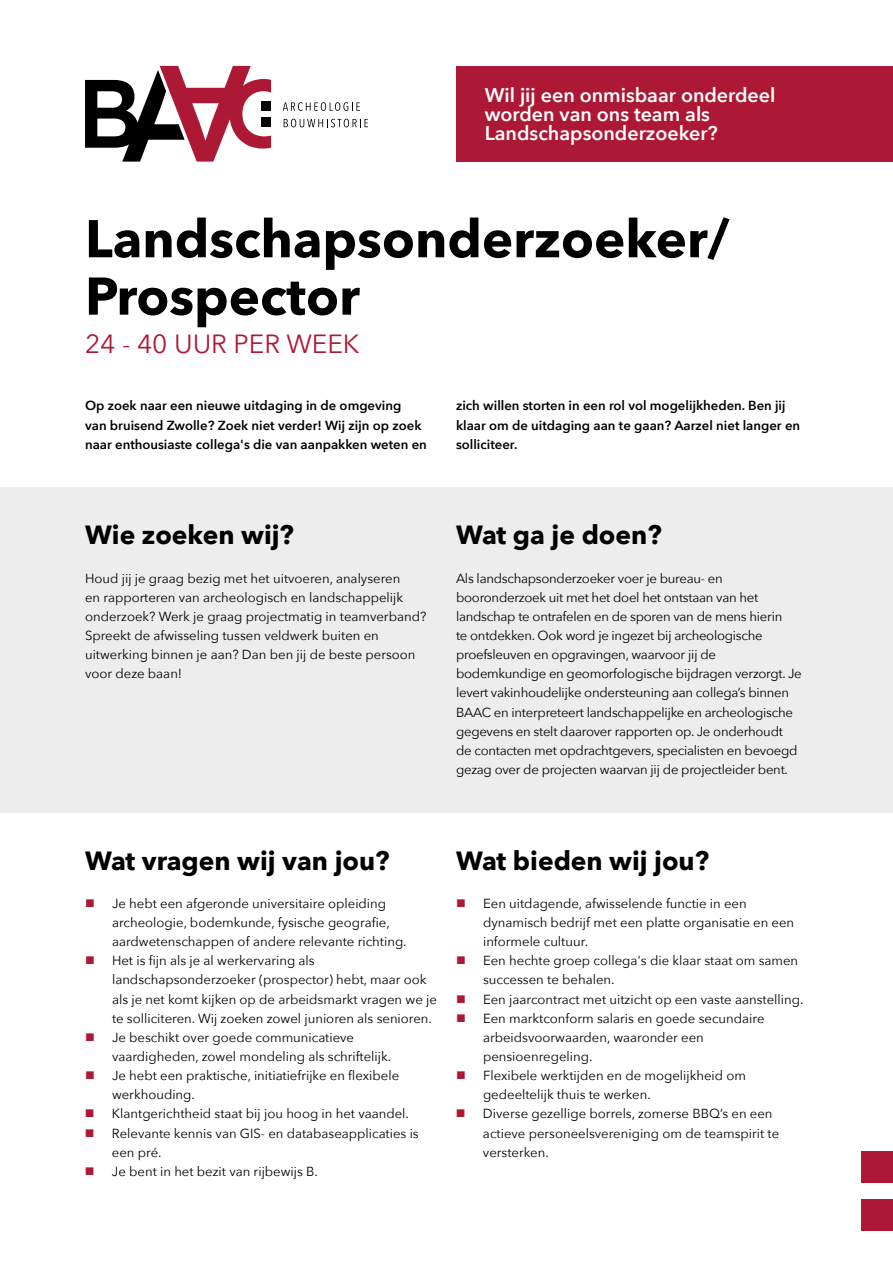
<style>
.page{position:relative;width:893px;height:1263px;background:#fff}
.page>*{position:absolute;margin:0;border:0;box-sizing:border-box;transform-origin:0 0}
.t1{font:700 52.5px/57.4px "Avenir Next";color:#000}
.t2{font:700 26.25px "Avenir Next";color:#000}
.t3{font:26.25px "Avenir Next";color:#ad1834}
.t4{font:600 19.65px/19.2px "Avenir Next";color:#fff}
.t5{font:13.2px/19.2px "Avenir Next";color:#000}
.t6{font:13.2px/19.2px "Avenir Next";letter-spacing:-.02em;color:#000}
.t7{font:600 13.2px/19.2px "Avenir Next";color:#000}
</style>
<div class="page">
<div style="left:0;top:487px;width:893px;height:325px;background:#ededed"></div>
<svg style="left:85px;top:66px;width:186px;height:96px"></svg>
<div style="left:261px;top:117px;width:10px;height:10px;background:#000"></div>
<div style="left:261px;top:102px;width:10px;height:9px;background:#000"></div>
<svg style="left:283px;top:102px;width:77px;height:9px"></svg>
<svg style="left:284px;top:119px;width:84px;height:8px"></svg>
<div style="left:861px;top:1199px;width:32px;height:32px;background:#ad1834"></div>
<div style="left:861px;top:1151px;width:32px;height:32px;background:#ad1834"></div>
<div style="left:456px;top:66px;width:437px;height:96px;background:#ad1834"></div>
<h3 class="t4" style="left:485px;top:85px;width:292px">Wil jij een onmisbaar onderdeel worden van ons team als<br>Landschapsonderzoeker?</h3>
<h1 class="t1" style="left:85px;top:209px;width:646px">Landschapsonderzoeker/<br>Prospector</h1>
<h2 class="t3" style="left:85px;top:322px;width:276px">24 - 40 UUR PER WEEK</h2>
<p class="t7" style="left:85px;top:396px;width:343px">Op zoek naar een nieuwe uitdaging in de omgeving<br>van bruisend Zwolle? Zoek niet verder! Wij zijn op zoek naar enthousiaste collega's die van aanpakken weten en</p>
<p class="t7" style="left:456px;top:396px;width:346px">zich willen storten in een rol vol mogelijkheden. Ben jij klaar om de uitdaging aan te gaan? Aarzel niet langer en solliciteer.</p>
<h2 class="t2" style="left:85px;top:512px;width:210px">Wie zoeken wij?</h2>
<p class="t5" style="left:85px;top:568px;width:343px">Houd jij je graag bezig met het uitvoeren, analyseren<br>en rapporteren van archeologisch en landschappelijk onderzoek? Werk je graag projectmatig in teamverband?<br>Spreekt de afwisseling tussen veldwerk buiten en uitwerking binnen je aan? Dan ben jij de beste persoon voor deze baan!</p>
<h2 class="t2" style="left:456px;top:512px;width:207px">Wat ga je doen?</h2>
<p class="t6" style="left:456px;top:568px;width:347px">Als landschapsonderzoeker voer je bureau- en booronderzoek uit met het doel het ontstaan van het landschap te ontrafelen en de sporen van de mens hierin<br>te ontdekken. Ook word je ingezet bij archeologische proefsleuven en opgravingen, waarvoor jij de bodemkundige en geomorfologische bijdragen verzorgt. Je levert vakinhoudelijke ondersteuning aan collega’s binnen BAAC en interpreteert landschappelijke en archeologische gegevens en stelt daarover rapporten op. Je onderhoudt de contacten met opdrachtgevers, specialisten en bevoegd gezag over de projecten waarvan jij de projectleider bent.</p>
<h2 class="t2" style="left:85px;top:838px;width:306px">Wat vragen wij van jou?</h2>
<p class="t5" style="left:112px;top:893px;width:326px">Je hebt een afgeronde universitaire opleiding archeologie, bodemkunde, fysische geografie, aardwetenschappen of andere relevante richting.<br>Het is fijn als je al werkervaring als landschapsonderzoeker (prospector) hebt, maar ook als je net komt kijken op de arbeidsmarkt vragen we je te solliciteren. Wij zoeken zowel junioren als senioren.<br>Je beschikt over goede communicatieve vaardigheden, zowel mondeling als schriftelijk.<br>Je hebt een praktische, initiatiefrijke en flexibele werkhouding.<br>Klantgerichtheid staat bij jou hoog in het vaandel.<br>Relevante kennis van GIS- en databaseapplicaties is een pré.<br>Je bent in het bezit van rijbewijs B.</p>
<h2 class="t2" style="left:456px;top:838px;width:255px">Wat bieden wij jou?</h2>
<p class="t5" style="left:483px;top:893px;width:322px">Een uitdagende, afwisselende functie in een dynamisch bedrijf met een platte organisatie en een informele cultuur.<br>Een hechte groep collega's die klaar staat om samen successen te behalen.<br>Een jaarcontract met uitzicht op een vaste aanstelling.<br>Een marktconform salaris en goede secundaire arbeidsvoorwaarden, waaronder een pensioenregeling.<br>Flexibele werktijden en de mogelijkheid om gedeeltelijk thuis te werken.<br>Diverse gezellige borrels, zomerse BBQ’s en een actieve personeelsvereniging om de teamspirit te versterken.</p>
</div>
